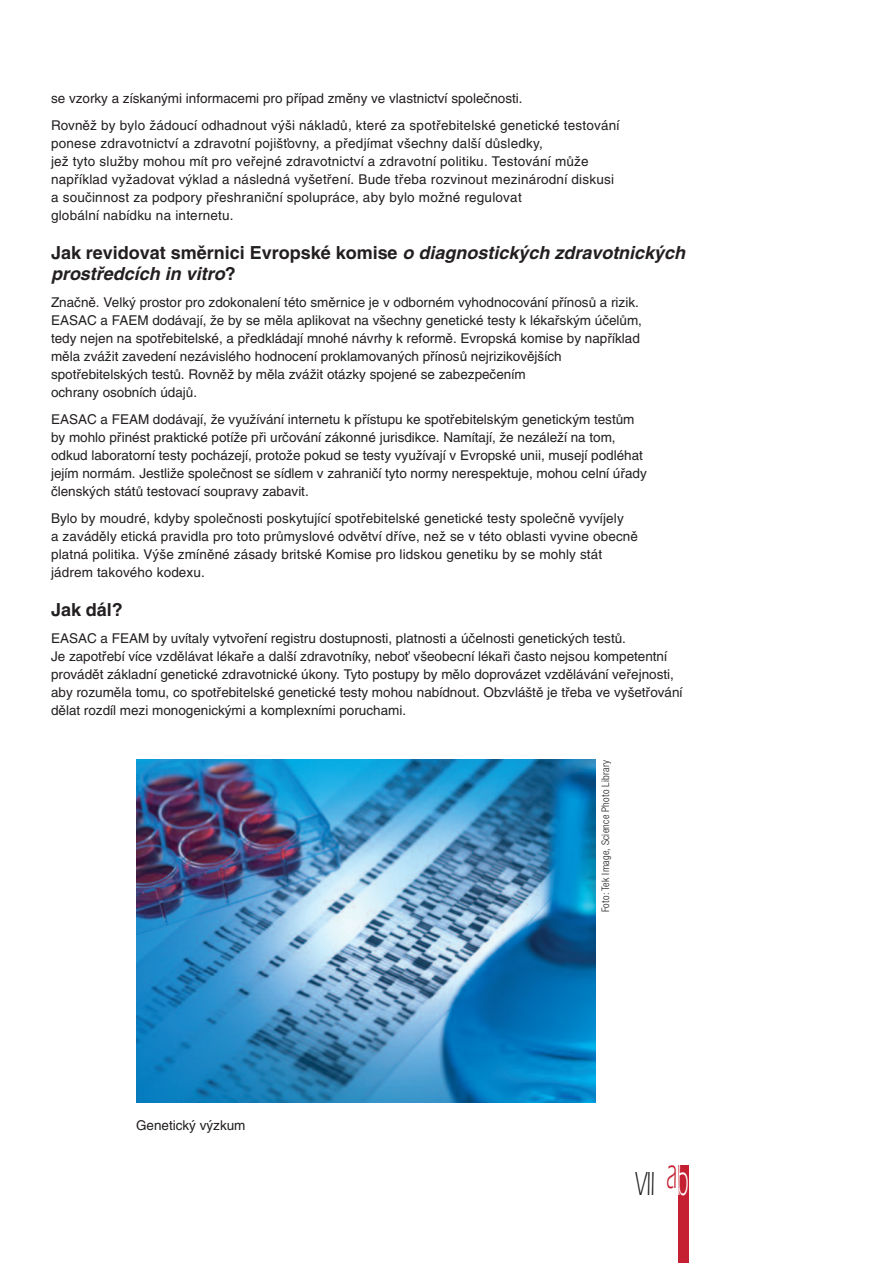
<style>
.page{position:relative;width:893px;height:1263px;background:#fff}
.page>*{position:absolute;margin:0;border:0;box-sizing:border-box;transform-origin:0 0}
.t1{font:34.5px "Itc Eras CE";color:#231f20;scale:.55 1}
.t2{font:italic 700 18px/21px "Helvetica CE";color:#231f20}
.t3{font:700 18px "Helvetica CE";color:#231f20}
.t4{font:13.5px/18px "Helvetica CE";color:#231f20}
.t5{font:300 condensed 10.5px "Helvetica NCE";letter-spacing:.025em;color:#231f20}
.s1{font-style:normal}
.s2{font-size:45px;color:#fff}
</style>
<div class="page">
<div style="left:678px;top:1165px;width:11px;height:98px;background:#c42032"></div>
<img style="left:136px;top:760px;width:459px;height:343px">
<p class="t4" style="left:51px;top:86px;width:570px;line-height:27px">se vzorky a získanými informacemi pro případ změny ve vlastnictví společnosti.<br>Rovněž by bylo žádoucí odhadnout výši nákladů, které za spotřebitelské genetické testování</p>
<p class="t4" style="left:51px;top:136px;width:565px">ponese zdravotnictví a zdravotní pojišťovny, a předjímat všechny další důsledky,<br>jež tyto služby mohou mít pro veřejné zdravotnictví a zdravotní politiku. Testování může například vyžadovat výklad a následná vyšetření. Bude třeba rozvinout mezinárodní diskusi a součinnost za podpory přeshraniční spolupráce, aby bylo možné regulovat<br>globální nabídku na internetu.</p>
<h2 class="t2" style="left:51px;top:244px;width:636px"><span class="s1">Jak revidovat směrnici Evropské komise</span> o diagnostických zdravotnických prostředcích in vitro<span class="s1">?</span></h2>
<p class="t4" style="left:51px;top:295px;width:592px">Značně. Velký prostor pro zdokonalení této směrnice je v odborném vyhodnocování přínosů a rizik.<br>EASAC a FAEM dodávají, že by se měla aplikovat na všechny genetické testy k lékařským účelům, tedy nejen na spotřebitelské, a předkládají mnohé návrhy k reformě. Evropská komise by například měla zvážit zavedení nezávislého hodnocení proklamovaných přínosů nejrizikovějších spotřebitelských testů. Rovněž by měla zvážit otázky spojené se zabezpečením<br>ochrany osobních údajů.</p>
<p class="t4" style="left:51px;top:412px;width:597px">EASAC a FEAM dodávají, že využívání internetu k přístupu ke spotřebitelským genetickým testům by mohlo přinést praktické potíže při určování zákonné jurisdikce. Namítají, že nezáleží na tom, odkud laboratorní testy pocházejí, protože pokud se testy využívají v Evropské unii, musejí podléhat jejím normám. Jestliže společnost se sídlem v zahraničí tyto normy nerespektuje, mohou celní úřady členských států testovací soupravy zabavit.</p>
<p class="t4" style="left:51px;top:511px;width:589px">Bylo by moudré, kdyby společnosti poskytující spotřebitelské genetické testy společně vyvíjely<br>a zaváděly etická pravidla pro toto průmyslové odvětví dříve, než se v této oblasti vyvine obecně platná politika. Výše zmíněné zásady britské Komise pro lidskou genetiku by se mohly stát jádrem takového kodexu.</p>
<h2 class="t3" style="left:51px;top:603px;width:73px">Jak dál?</h2>
<p class="t4" style="left:51px;top:631px;width:633px">EASAC a FEAM by uvítaly vytvoření registru dostupnosti, platnosti a účelnosti genetických testů.<br>Je zapotřebí více vzdělávat lékaře a další zdravotníky, neboť všeobecní lékaři často nejsou kompetentní provádět základní genetické zdravotnické úkony. Tyto postupy by mělo doprovázet vzdělávání veřejnosti, aby rozuměla tomu, co spotřebitelské genetické testy mohou nabídnout. Obzvláště je třeba ve vyšetřování dělat rozdíl mezi monogenickými a komplexními poruchami.</p>
<p class="t4" style="left:136px;top:1117px;width:111px">Genetický výzkum</p>
<p class="t5" style="left:599px;top:912px;width:154px;rotate:-90deg">Foto: Tek Image, Science Photo Library</p>
<h1 class="t1" style="left:635px;top:1172px;width:99px">VI <sup>a</sup><span class="s2">b</span></h1>
</div>
